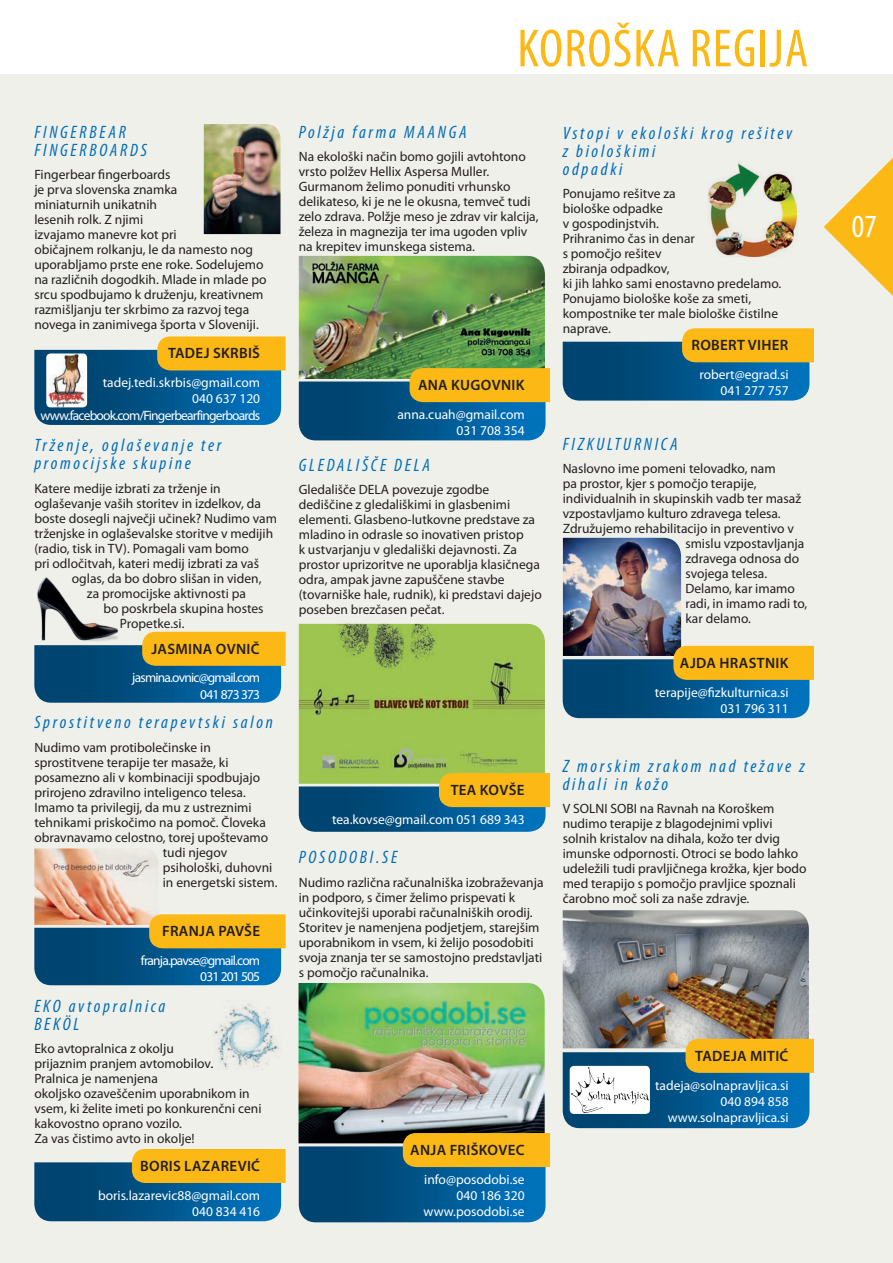
<style>
.page{position:relative;width:893px;height:1263px;background:#fff}
.page>*{position:absolute;margin:0;border:0;box-sizing:border-box;transform-origin:0 0}
.t1{font:condensed 54px "Myriad Pro";letter-spacing:.02em;color:#fcb814}
.t2{font:condensed 32.4px "Myriad Pro";color:#fff}
.t3{font:italic condensed 18px/18px "Myriad Pro";letter-spacing:.15em;color:#006db7}
.t4{font:600 15px "Myriad Pro";letter-spacing:.02em;color:#231f20}
.t5{font:13.5px/15px "Myriad Pro";color:#231f20}
.t6{font:13.5px "Myriad Pro";color:#fff}
.t7{font:13.5px "Myriad Pro";letter-spacing:-.06em;color:#fff}
</style>
<div class="page">
<div style="left:0;top:74px;width:892px;height:1188px;background:#f0f0eb"></div>
<svg style="left:824px;top:159px;width:68px;height:136px"></svg>
<svg style="left:34px;top:1149px;width:251px;height:72px;background:#5d7e71"></svg>
<svg style="left:562px;top:328px;width:251px;height:72px;background:#577d77"></svg>
<svg style="left:34px;top:336px;width:251px;height:89px;background:#507c7f"></svg>
<svg style="left:34px;top:631px;width:251px;height:71px;background:#53776b"></svg>
<img style="left:46px;top:353px;width:41px;height:54px">
<img style="left:204px;top:124px;width:76px;height:110px">
<img style="left:34px;top:577px;width:88px;height:69px">
<img style="left:34px;top:848px;width:124px;height:66px">
<svg style="left:34px;top:914px;width:251px;height:71px;background:#59776d"></svg>
<img style="left:213px;top:1003px;width:68px;height:67px">
<img style="left:708px;top:163px;width:90px;height:94px">
<img style="left:562px;top:538px;width:119px;height:108px">
<svg style="left:562px;top:646px;width:251px;height:72px;background:#4d726b"></svg>
<img style="left:299px;top:256px;width:245px;height:112px">
<svg style="left:299px;top:368px;width:251px;height:72px;background:#4e7569"></svg>
<img style="left:299px;top:624px;width:245px;height:149px">
<svg style="left:299px;top:773px;width:251px;height:58px;background:#5a7f68"></svg>
<img style="left:298px;top:983px;width:246px;height:160px">
<svg style="left:299px;top:1133px;width:251px;height:89px;background:#3e6b6d"></svg>
<img style="left:562px;top:910px;width:246px;height:128px">
<svg style="left:562px;top:1038px;width:251px;height:90px;background:#507a79"></svg>
<div style="left:569px;top:1065px;width:80px;height:48px;background:#fff;border-radius:4px"></div>
<img style="left:571px;top:1067px;width:77px;height:45px">
<p class="t1" style="left:517px;top:19px;width:292px">KOROŠKA REGIJA</p>
<p class="t3" style="left:34px;top:123px;width:114px">FINGERBEAR<br>FINGERBOARDS</p>
<p class="t5" style="left:34px;top:167px;width:233px">Fingerbear fingerboards<br>je prva slovenska znamka<br>miniaturnih unikatnih<br>lesenih rolk. Z njimi<br>izvajamo manevre kot pri<br>običajnem rolkanju, le da namesto nog uporabljamo prste ene roke. Sodelujemo na različnih dogodkih. Mlade in mlade po srcu spodbujamo k druženju, kreativnem razmišljanju ter skrbimo za razvoj tega novega in zanimivega športa v Sloveniji.</p>
<p class="t4" style="left:168px;top:345px;width:94px">TADEJ SKRBIŠ</p>
<p class="t6" style="left:103px;top:375px;width:159px">tadej.tedi.skrbis@gmail.com</p>
<p class="t6" style="left:192px;top:391px;width:70px">040 637 120</p>
<p class="t7" style="left:41px;top:407px;width:221px">www.facebook.com/Fingerbearfingerboards</p>
<p class="t3" style="left:34px;top:437px;width:188px">Trženje, oglaševanje ter promocijske skupine</p>
<p class="t5" style="left:34px;top:481px;width:188px">Katere medije izbrati za trženje in</p>
<p class="t5" style="left:34px;top:496px;width:228px">oglaševanje vaših storitev in izdelkov, da</p>
<p class="t5" style="left:34px;top:511px;width:244px">boste dosegli največji učinek? Nudimo vam</p>
<p class="t5" style="left:34px;top:526px;width:240px">trženjske in oglaševalske storitve v medijih</p>
<p class="t5" style="left:34px;top:541px;width:216px">(radio, tisk in TV). Pomagali vam bomo</p>
<p class="t5" style="left:34px;top:556px;width:226px">pri odločitvah, kateri medij izbrati za vaš</p>
<p class="t5" style="left:72px;top:571px;width:191px">oglas, da bo dobro slišan in viden,</p>
<p class="t5" style="left:87px;top:586px;width:160px">za promocijske aktivnosti pa</p>
<p class="t5" style="left:103px;top:601px;width:162px">bo poskrbela skupina hostes</p>
<p class="t5" style="left:120px;top:616px;width:66px">Propetke.si.</p>
<p class="t4" style="left:151px;top:640px;width:110px">JASMINA OVNIČ</p>
<p class="t7" style="left:132px;top:670px;width:129px">jasmina.ovnic@gmail.com</p>
<p class="t7" style="left:200px;top:686px;width:61px">041 873 373</p>
<p class="t3" style="left:34px;top:713px;width:240px">Sprostitveno terapevtski salon</p>
<p class="t5" style="left:34px;top:740px;width:178px">Nudimo vam protibolečinske in</p>
<p class="t5" style="left:34px;top:755px;width:195px">sprostitvene terapije ter masaže, ki</p>
<p class="t5" style="left:34px;top:770px;width:227px">posamezno ali v kombinaciji spodbujajo</p>
<p class="t5" style="left:34px;top:785px;width:213px">prirojeno zdravilno inteligenco telesa.</p>
<p class="t5" style="left:34px;top:800px;width:219px">Imamo ta privilegij, da mu z ustreznimi</p>
<p class="t5" style="left:34px;top:815px;width:233px">tehnikami priskočimo na pomoč. Človeka</p>
<p class="t5" style="left:34px;top:830px;width:235px">obravnavamo celostno, torej upoštevamo</p>
<p class="t5" style="left:163px;top:845px;width:66px">tudi njegov</p>
<p class="t5" style="left:163px;top:860px;width:111px">psihološki, duhovni</p>
<p class="t5" style="left:163px;top:875px;width:116px">in energetski sistem.</p>
<p class="t4" style="left:162px;top:923px;width:99px">FRANJA PAVŠE</p>
<p class="t7" style="left:141px;top:953px;width:121px">franja.pavse@gmail.com</p>
<p class="t7" style="left:200px;top:969px;width:61px">031 201 505</p>
<p class="t3" style="left:34px;top:997px;width:132px">EKO avtopralnica<br>BEKÖL</p>
<p class="t5" style="left:34px;top:1041px;width:228px">Eko avtopralnica z okolju<br>prijaznim pranjem avtomobilov.<br>Pralnica je namenjena<br>okoljsko ozaveščenim uporabnikom in vsem, ki želite imeti po konkurenčni ceni kakovostno oprano vozilo.</p>
<p class="t5" style="left:34px;top:1131px;width:162px">Za vas čistimo avto in okolje!</p>
<p class="t4" style="left:140px;top:1157px;width:121px">BORIS LAZAREVIĆ</p>
<p class="t6" style="left:98px;top:1187px;width:164px">boris.lazarevic88@gmail.com</p>
<p class="t6" style="left:192px;top:1203px;width:70px">040 834 416</p>
<p class="t3" style="left:299px;top:123px;width:169px">Polžja farma MAANGA</p>
<p class="t5" style="left:299px;top:149px;width:241px">Na ekološki način bomo gojili avtohtono vrsto polžev Hellix Aspersa Muller.<br>Gurmanom želimo ponuditi vrhunsko delikateso, ki je ne le okusna, temveč tudi zelo zdrava. Polžje meso je zdrav vir kalcija, železa in magnezija ter ima ugoden vpliv na krepitev imunskega sistema.</p>
<p class="t4" style="left:418px;top:377px;width:108px">ANA KUGOVNIK</p>
<p class="t6" style="left:397px;top:407px;width:129px">anna.cuah@gmail.com</p>
<p class="t6" style="left:456px;top:423px;width:70px">031 708 354</p>
<p class="t3" style="left:299px;top:456px;width:133px">GLEDALIŠČE DELA</p>
<p class="t5" style="left:299px;top:482px;width:244px">Gledališče DELA povezuje zgodbe dediščine z gledališkimi in glasbenimi elementi. Glasbeno-lutkovne predstave za mladino in odrasle so inovativen pristop<br>k ustvarjanju v gledališki dejavnosti. Za prostor uprizoritve ne uporablja klasičnega odra, ampak javne zapuščene stavbe (tovarniške hale, rudnik), ki predstavi dajejo poseben brezčasen pečat.</p>
<p class="t4" style="left:450px;top:781px;width:75px">TEA KOVŠE</p>
<p class="t6" style="left:332px;top:812px;width:194px">tea.kovse@gmail.com 051 689 343</p>
<p class="t3" style="left:299px;top:848px;width:100px">POSODOBI.SE</p>
<p class="t5" style="left:299px;top:874px;width:246px">Nudimo različna računalniška izobraževanja in podporo, s čimer želimo prispevati k učinkovitejši uporabi računalniških orodij.<br>Storitev je namenjena podjetjem, starejšim uporabnikom in vsem, ki želijo posodobiti svoja znanja ter se samostojno predstavljati s pomočjo računalnika.</p>
<p class="t3" style="left:562px;top:124px;width:231px">Vstopi v ekološki krog rešitev z biološkimi<br>odpadki</p>
<p class="t5" style="left:562px;top:186px;width:220px">Ponujamo rešitve za<br>biološke odpadke<br>v gospodinjstvih.<br>Prihranimo čas in denar<br>s pomočjo rešitev<br>zbiranja odpadkov,<br>ki jih lahko sami enostavno predelamo.<br>Ponujamo biološke koše za smeti, kompostnike ter male biološke čistilne naprave.</p>
<p class="t4" style="left:691px;top:337px;width:98px">ROBERT VIHER</p>
<p class="t6" style="left:699px;top:367px;width:91px">robert@egrad.si</p>
<p class="t6" style="left:720px;top:383px;width:70px">041 277 757</p>
<p class="t3" style="left:562px;top:435px;width:117px">FIZKULTURNICA</p>
<p class="t5" style="left:562px;top:461px;width:214px">Naslovno ime pomeni telovadko, nam</p>
<p class="t5" style="left:562px;top:476px;width:195px">pa prostor, kjer s pomočjo terapije,</p>
<p class="t5" style="left:562px;top:491px;width:240px">individualnih in skupinskih vadb ter masaž</p>
<p class="t5" style="left:562px;top:506px;width:219px">vzpostavljamo kulturo zdravega telesa.</p>
<p class="t5" style="left:562px;top:521px;width:233px">Združujemo rehabilitacijo in preventivo v</p>
<p class="t5" style="left:685px;top:536px;width:120px">smislu vzpostavljanja</p>
<p class="t5" style="left:685px;top:551px;width:115px">zdravega odnosa do</p>
<p class="t5" style="left:685px;top:566px;width:83px">svojega telesa.</p>
<p class="t5" style="left:685px;top:581px;width:123px">Delamo, kar imamo radi, in imamo radi to, kar delamo.</p>
<p class="t4" style="left:679px;top:654px;width:110px">AJDA HRASTNIK</p>
<p class="t6" style="left:654px;top:684px;width:135px">terapije@fizkulturnica.si</p>
<p class="t6" style="left:720px;top:701px;width:70px">031 796 311</p>
<p class="t3" style="left:562px;top:757px;width:243px">Z morskim zrakom nad težave z dihali in kožo</p>
<p class="t5" style="left:562px;top:801px;width:245px">V SOLNI SOBI na Ravnah na Koroškem nudimo terapije z blagodejnimi vplivi solnih kristalov na dihala, kožo ter dvig imunske odpornosti. Otroci se bodo lahko udeležili tudi pravljičnega krožka, kjer bodo med terapijo s pomočjo pravljice spoznali čarobno moč soli za naše zdravje.</p>
<p class="t4" style="left:410px;top:1141px;width:116px">ANJA FRIŠKOVEC</p>
<p class="t6" style="left:424px;top:1171px;width:102px">info@posodobi.se</p>
<p class="t6" style="left:456px;top:1187px;width:70px">040 186 320</p>
<p class="t6" style="left:423px;top:1204px;width:103px">www.posodobi.se</p>
<p class="t4" style="left:695px;top:1047px;width:95px">TADEJA MITIĆ</p>
<p class="t6" style="left:655px;top:1077px;width:135px">tadeja@solnapravljica.si</p>
<p class="t6" style="left:720px;top:1093px;width:70px">040 894 858</p>
<p class="t6" style="left:667px;top:1110px;width:122px">www.solnapravljica.si</p>
<p class="t2" style="left:851px;top:208px;width:26px">07</p>
</div>
